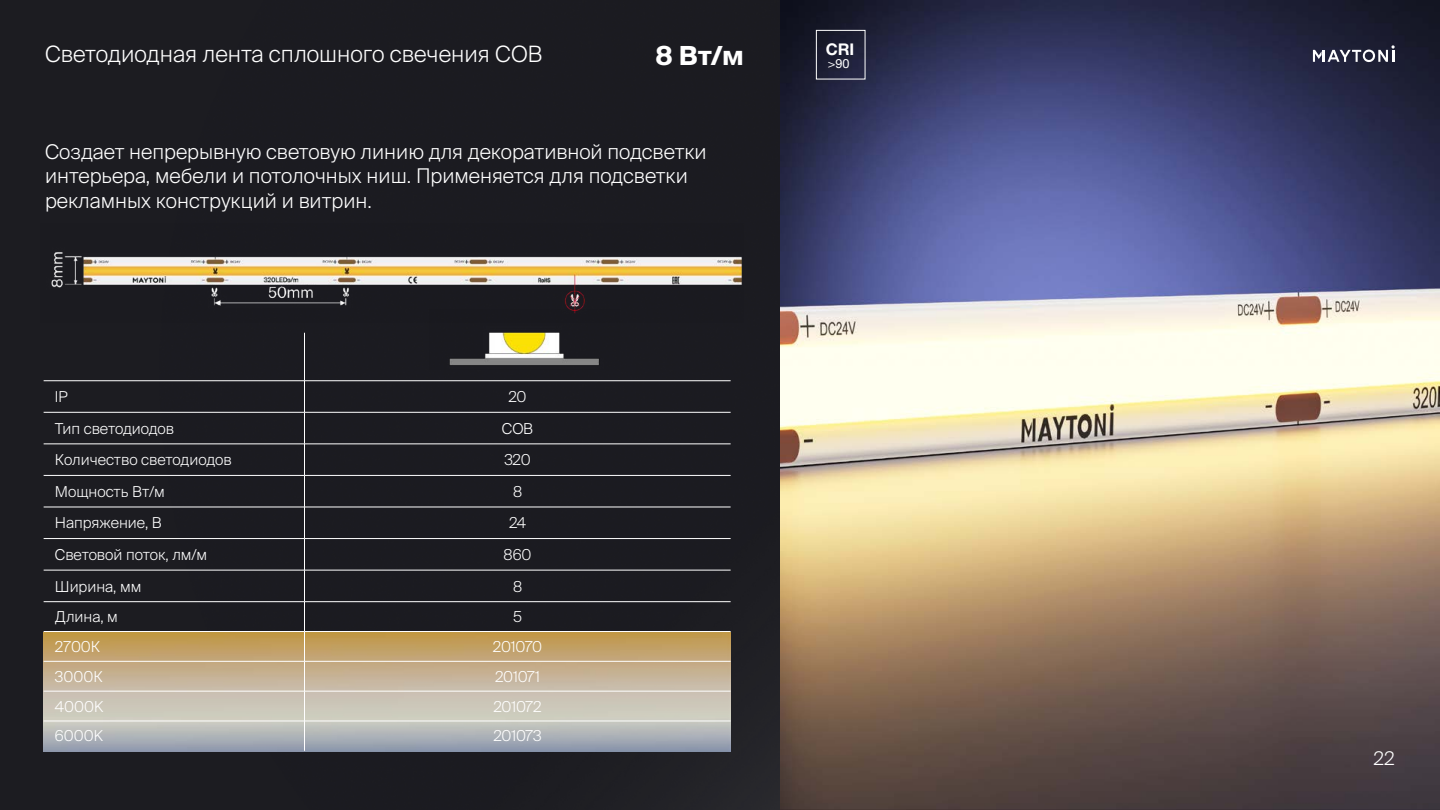
<style>
.page{position:relative;width:1440px;height:810px;background:#fff}
.page>*{position:absolute;margin:0;border:0;box-sizing:border-box;transform-origin:0 0}
.t1{font:700 26.25px "Suisse Intl";color:#fff}
.t2{font:300 22.5px "Suisse Intl";color:#fff}
.t3{font:300 20.25px/24.3px "Suisse Intl";color:#fff}
.t4{font:300 18.75px "Suisse Intl";color:#fff}
.t5{font:700 16.2px "Helvetica Neue Cyr";color:#fff}
.t6{font:300 15px "Suisse Intl";color:#fff}
.t7{font:12.67px "Helvetica Neue Cyr";color:#fff}
</style>
<div class="page">
<div style="left:0;top:0;width:781px;height:810px;background:#1b1b21"></div>
<img style="left:781px;top:0;width:659px;height:810px">
<svg style="left:1313px;top:45px;width:82px;height:17px"></svg>
<img style="left:44px;top:632px;width:686px;height:119px">
<hr style="left:304px;top:412px;width:427px;height:1px;background:#fff">
<hr style="left:304px;top:444px;width:427px;height:1px;background:#fff">
<hr style="left:304px;top:475px;width:427px;height:1px;background:#fff">
<hr style="left:304px;top:507px;width:427px;height:1px;background:#fff">
<hr style="left:304px;top:538px;width:427px;height:1px;background:#fff">
<hr style="left:304px;top:570px;width:427px;height:1px;background:#fff">
<hr style="left:304px;top:602px;width:427px;height:1px;background:#fff">
<hr style="left:304px;top:631px;width:427px;height:1px;background:#fff">
<hr style="left:304px;top:661px;width:427px;height:1px;background:#fff">
<hr style="left:304px;top:381px;width:1px;height:31px;background:#fff">
<hr style="left:304px;top:412px;width:1px;height:32px;background:#fff">
<hr style="left:304px;top:444px;width:1px;height:31px;background:#fff">
<hr style="left:304px;top:476px;width:1px;height:31px;background:#fff">
<hr style="left:304px;top:507px;width:1px;height:31px;background:#fff">
<hr style="left:304px;top:539px;width:1px;height:31px;background:#fff">
<hr style="left:304px;top:570px;width:1px;height:32px;background:#fff">
<svg style="left:304px;top:603px;width:1px;height:58px"></svg>
<hr style="left:304px;top:661px;width:1px;height:30px;background:#fff">
<hr style="left:304px;top:691px;width:1px;height:30px;background:#fff">
<hr style="left:304px;top:721px;width:1px;height:30px;background:#fff">
<hr style="left:44px;top:412px;width:261px;height:1px;background:#fff">
<hr style="left:44px;top:444px;width:261px;height:1px;background:#fff">
<hr style="left:44px;top:475px;width:261px;height:1px;background:#fff">
<hr style="left:44px;top:507px;width:261px;height:1px;background:#fff">
<hr style="left:44px;top:538px;width:261px;height:1px;background:#fff">
<hr style="left:44px;top:570px;width:261px;height:1px;background:#fff">
<hr style="left:44px;top:602px;width:261px;height:1px;background:#fff">
<hr style="left:44px;top:631px;width:261px;height:1px;background:#fff">
<hr style="left:44px;top:661px;width:261px;height:1px;background:#fff">
<hr style="left:44px;top:381px;width:261px;height:1px;background:#fff">
<hr style="left:304px;top:381px;width:427px;height:1px;background:#fff">
<hr style="left:304px;top:333px;width:1px;height:48px;background:#fff">
<hr style="left:44px;top:691px;width:261px;height:1px;background:#fff">
<hr style="left:304px;top:691px;width:427px;height:1px;background:#fff">
<hr style="left:44px;top:721px;width:261px;height:1px;background:#fff">
<hr style="left:304px;top:721px;width:427px;height:1px;background:#fff">
<img style="left:429px;top:322px;width:190px;height:48px">
<img style="left:40px;top:224px;width:704px;height:98px">
<div style="left:816px;top:30px;width:49px;height:49px;border:1px solid #fff"></div>
<h2 class="t2" style="left:45px;top:41px;width:499px">Светодиодная лента сплошного свечения COB</h2>
<h1 class="t1" style="left:655px;top:40px;width:90px">8 Вт/м</h1>
<h3 class="t3" style="left:45px;top:140px;width:663px">Создает непрерывную световую линию для декоративной подсветки интерьера, мебели и потолочных ниш. Применяется для подсветки рекламных конструкций и витрин.</h3>
<p class="t6" style="left:55px;top:388px;width:14px">IP</p>
<p class="t6" style="left:509px;top:388px;width:20px">20</p>
<p class="t6" style="left:55px;top:420px;width:121px">Тип светодиодов</p>
<p class="t6" style="left:502px;top:420px;width:33px">СОВ</p>
<p class="t6" style="left:55px;top:451px;width:178px">Количество светодиодов</p>
<p class="t6" style="left:504px;top:451px;width:28px">320</p>
<p class="t6" style="left:55px;top:483px;width:112px">Мощность Вт/м</p>
<p class="t6" style="left:513px;top:483px;width:11px">8</p>
<p class="t6" style="left:55px;top:514px;width:109px">Напряжение, В</p>
<p class="t6" style="left:509px;top:514px;width:19px">24</p>
<p class="t6" style="left:55px;top:546px;width:154px">Световой поток, лм/м</p>
<p class="t6" style="left:504px;top:546px;width:29px">860</p>
<p class="t6" style="left:55px;top:578px;width:88px">Ширина, мм</p>
<p class="t6" style="left:513px;top:578px;width:11px">8</p>
<p class="t6" style="left:55px;top:608px;width:65px">Длина, м</p>
<p class="t6" style="left:513px;top:608px;width:10px">5</p>
<p class="t6" style="left:55px;top:638px;width:47px">2700К</p>
<p class="t6" style="left:493px;top:638px;width:51px">201070</p>
<p class="t6" style="left:55px;top:668px;width:49px">3000К</p>
<p class="t6" style="left:495px;top:668px;width:46px">201071</p>
<p class="t6" style="left:55px;top:698px;width:50px">4000K</p>
<p class="t6" style="left:494px;top:698px;width:50px">201072</p>
<p class="t6" style="left:55px;top:728px;width:50px">6000K</p>
<p class="t6" style="left:493px;top:728px;width:50px">201073</p>
<p class="t5" style="left:826px;top:40px;width:30px">CRI</p>
<p class="t7" style="left:828px;top:57px;width:23px">&gt;90</p>
<p class="t4" style="left:1374px;top:748px;width:23px">22</p>
</div>
